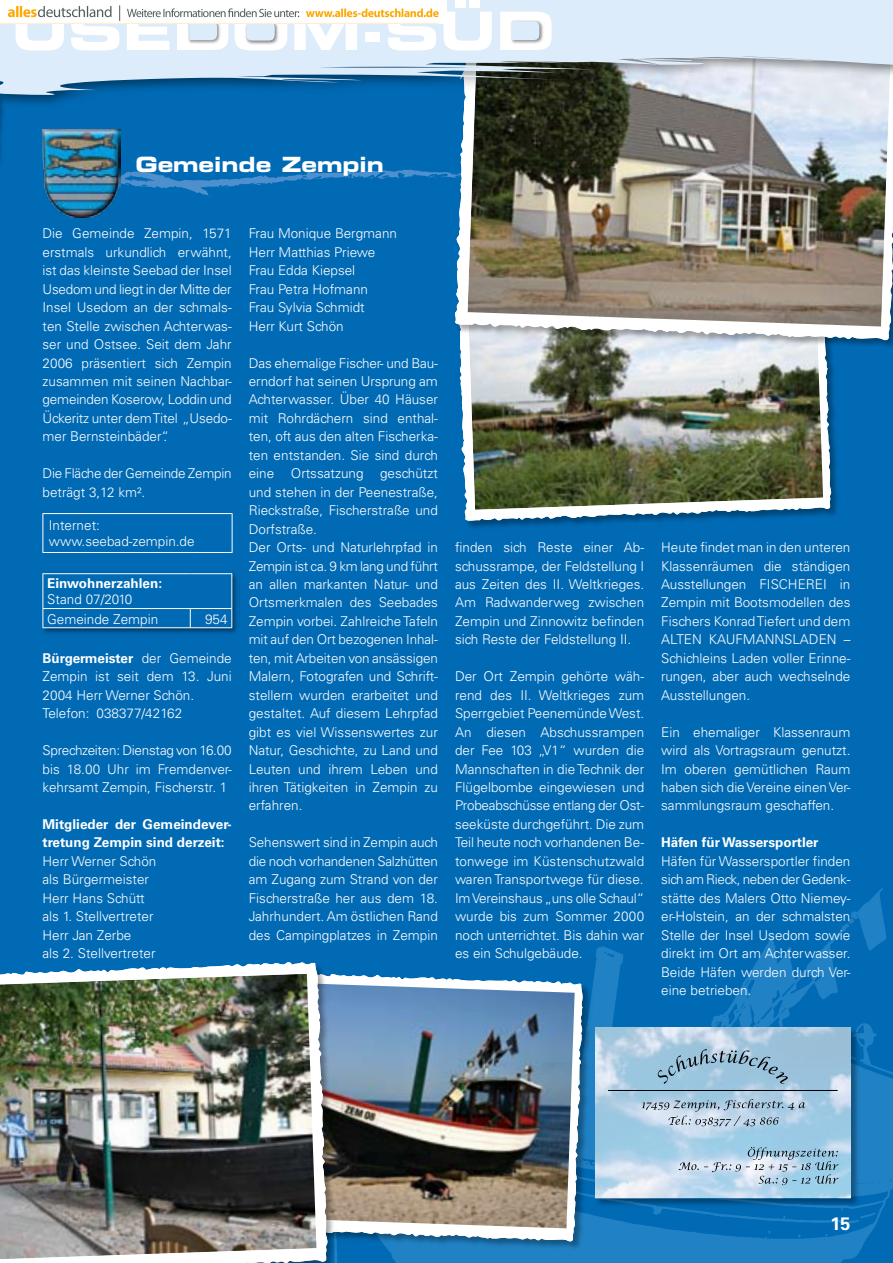
<style>
.page{position:relative;width:893px;height:1263px;background:#006ab5}
.page>*{position:absolute;margin:0;border:0;box-sizing:border-box;transform-origin:0 0}
.t1{font:21px "Eurostile Bold Extended Two";color:#fff}
.t2{font:700 18px "Univers";color:#fff}
.t3{font:300 13.5px/18.5px "Univers";color:#fff}
.t4{font:700 13.5px/18.5px "Univers";color:#fff}
.t5{font:300 13.5px/18.5px "Univers";letter-spacing:-.02em;color:#fff}
.s1{font-weight:700}
</style>
<div class="page">
<img style="left:389px;top:889px;width:504px;height:374px">
<hr style="left:43px;top:513px;width:189px;height:1px;background:#fff">
<hr style="left:43px;top:514px;width:1px;height:38px;background:#fff">
<hr style="left:232px;top:514px;width:1px;height:38px;background:#fff">
<hr style="left:43px;top:552px;width:189px;height:1px;background:#fff">
<div style="left:39px;top:570px;width:201px;height:66px;background:#000;opacity:.45"></div>
<hr style="left:43px;top:573px;width:147px;height:1px;background:#fff">
<hr style="left:190px;top:573px;width:42px;height:1px;background:#fff">
<svg style="left:43px;top:574px;width:189px;height:53px"></svg>
<hr style="left:43px;top:627px;width:189px;height:1px;background:#fff">
<svg style="left:121px;top:169px;width:331px;height:28px"></svg>
<div style="left:198px;top:969px;width:394px;height:282px;background:#000;opacity:.34"></div>
<svg style="left:337px;top:969px;width:247px;height:272px"></svg>
<img style="left:337px;top:980px;width:238px;height:249px">
<div style="left:0;top:961px;width:337px;height:302px;background:#000;opacity:.34"></div>
<svg style="left:0;top:962px;width:328px;height:301px;fill:#fff"></svg>
<img style="left:0;top:974px;width:316px;height:285px">
<div style="left:455px;top:256px;width:386px;height:275px;background:#000;opacity:.34"></div>
<svg style="left:455px;top:350px;width:376px;height:172px"></svg>
<img style="left:467px;top:350px;width:356px;height:160px">
<div style="left:454px;top:25px;width:439px;height:325px;background:#000;opacity:.34"></div>
<svg style="left:452px;top:120px;width:441px;height:220px"></svg>
<img style="left:467px;top:120px;width:424px;height:207px">
<div style="left:0;top:0;width:893px;height:120px;background:#000;opacity:.45"></div>
<svg style="left:0;top:0;width:893px;height:105px;background:#a3bed1"></svg>
<svg style="left:16px;top:24px;width:48px;height:26px"></svg>
<svg style="left:71px;top:24px;width:49px;height:26px"></svg>
<svg style="left:127px;top:24px;width:42px;height:26px"></svg>
<svg style="left:235px;top:24px;width:52px;height:26px"></svg>
<svg style="left:294px;top:24px;width:63px;height:26px;background:#f3f8fd"></svg>
<div style="left:365px;top:32px;width:15px;height:9px;background:#fff"></div>
<svg style="left:388px;top:24px;width:48px;height:26px"></svg>
<div style="left:455px;top:0;width:10px;height:8px;background:#fff"></div>
<div style="left:470px;top:0;width:10px;height:8px;background:#fff"></div>
<svg style="left:443px;top:12px;width:49px;height:38px;background:#f0f6fc"></svg>
<svg style="left:177px;top:24px;width:51px;height:26px"></svg>
<div style="left:244px;top:19px;width:36px;height:26px;background:#000;opacity:.45"></div>
<div style="left:246px;top:21px;width:29px;height:20px;background:#dcecfa;border-radius:7px"></div>
<svg style="left:500px;top:12px;width:52px;height:38px;background:#eef3f7"></svg>
<img style="left:42px;top:130px;width:79px;height:88px">
<div style="left:594px;top:1026px;width:266px;height:182px;background:#000;opacity:.35"></div>
<img style="left:595px;top:1028px;width:255px;height:170px">
<hr style="left:608px;top:1090px;width:230px;height:1px;background:#000">
<svg style="left:658px;top:1049px;width:130px;height:35px;background:#8fb3c9"></svg>
<svg style="left:642px;top:1099px;width:163px;height:27px;background:#aac0d2"></svg>
<svg style="left:678px;top:1147px;width:160px;height:38px;background:#aac6da"></svg>
<img style="left:0;top:0;width:446px;height:24px">
<h1 class="t1" style="left:135px;top:149px;width:250px">Gemeinde Zempin</h1>
<p class="t3" style="left:43px;top:224px;width:191px;text-align:justify">Die Gemeinde Zempin, 1571 erstmals urkundlich erwähnt, ist das kleinste Seebad der Insel Usedom und liegt in der Mitte der Insel Usedom an der schmals&shy;ten Stelle zwischen Achterwas&shy;ser und Ostsee. Seit dem Jahr 2006 präsentiert sich Zempin zusammen mit seinen Nachbar&shy;gemeinden Koserow, Loddin und Ückeritz unter dem Titel „Usedo&shy;mer Bernsteinbäder“.</p>
<p class="t5" style="left:43px;top:464px;width:191px">Die Fläche der Gemeinde Zempin beträgt 3,12 km².</p>
<p class="t3" style="left:49px;top:517px;width:147px;line-height:16.2px">Internet:<br>www. seebad-zempin.de</p>
<p class="t4" style="left:47px;top:574px;width:116px">Einwohnerzahlen:</p>
<p class="t3" style="left:47px;top:590px;width:113px;line-height:19.2px">Stand 07/2010<br>Gemeinde Zempin</p>
<p class="t3" style="left:205px;top:609px;width:24px">954</p>
<p class="t3" style="left:43px;top:649px;width:191px"><span class="s1">Bürgermeister</span> der Gemeinde<br>Zempin ist seit dem 13. Juni<br>2004 Herr Werner Schön.<br>Telefon: 038377/42162</p>
<p class="t3" style="left:43px;top:741px;width:191px;text-align:justify">Sprechzeiten: Dienstag von 16.00 bis 18.00 Uhr im Fremdenver&shy;kehrsamt Zempin, Fischerstr. 1</p>
<p class="t4" style="left:43px;top:815px;width:191px">Mitglieder der Gemeindever&shy;tretung Zempin sind derzeit:</p>
<p class="t3" style="left:43px;top:852px;width:115px">Herr Werner Schön als Bürgermeister<br>Herr Hans Schütt als 1. Stellvertreter<br>Herr Jan Zerbe<br>als 2. Stellvertreter</p>
<p class="t3" style="left:249px;top:224px;width:150px">Frau Monique Bergmann<br>Herr Matthias Priewe<br>Frau Edda Kiepsel<br>Frau Petra Hofmann<br>Frau Sylvia Schmidt<br>Herr Kurt Schön</p>
<p class="t3" style="left:249px;top:353px;width:191px">Das ehemalige Fischer- und Bau&shy;erndorf hat seinen Ursprung am<br>Achterwasser. Über 40 Häuser mit Rohrdächern sind enthal&shy;ten, oft aus den alten Fischerka&shy;ten entstanden. Sie sind durch eine Ortssatzung geschützt und stehen in der Peenestraße,<br>Rieckstraße, Fischerstraße und<br>Dorfstraße.<br>Der Orts- und Naturlehrpfad in<br>Zempin ist ca. 9 km lang und führt an allen markanten Natur- und<br>Ortsmerkmalen des Seebades<br>Zempin vorbei. Zahlreiche Tafeln mit auf den Ort bezogenen Inhal&shy;ten, mit Arbeiten von ansässigen<br>Malern, Fotografen und Schrift&shy;stellern wurden erarbeitet und gestaltet. Auf diesem Lehrpfad gibt es viel Wissenswertes zur<br>Natur, Geschichte, zu Land und<br>Leuten und ihrem Leben und ihren Tätigkeiten in Zempin zu erfahren.</p>
<p class="t3" style="left:249px;top:833px;width:191px">Sehenswert sind in Zempin auch die noch vorhandenen Salzhütten am Zugang zum Strand von der<br>Fischerstraße her aus dem 18.<br>Jahrhundert. Am östlichen Rand des Campingplatzes in Zempin</p>
<p class="t3" style="left:455px;top:538px;width:191px">finden sich Reste einer Ab&shy;schussrampe, der Feldstellung I aus Zeiten des II. Weltkrieges.<br>Am Radwanderweg zwischen<br>Zempin und Zinnowitz befinden sich Reste der Feldstellung II.</p>
<p class="t3" style="left:455px;top:667px;width:191px">Der Ort Zempin gehörte wäh&shy;rend des II. Weltkrieges zum<br>Sperrgebiet Peenemünde West.<br>An diesen Abschussrampen der Fee 103 „V1“ wurden die<br>Mannschaften in die Technik der<br>Flügelbombe eingewiesen und<br>Probeabschüsse entlang der Ost&shy;seeküste durchgeführt. Die zum<br>Teil heute noch vorhandenen Be&shy;tonwege im Küstenschutz-wald waren Transportwege für diese.<br>Im Vereinshaus „uns olle Schaul“ wurde bis zum Sommer 2000 noch unterrichtet. Bis dahin war es ein Schulgebäude.</p>
<p class="t3" style="left:661px;top:538px;width:191px;text-align:justify">Heute findet man in den unteren Klassenräumen die ständigen Ausstellungen FISCHEREI in Zempin mit Bootsmodellen des Fischers Konrad Tiefert und dem ALTEN KAUFMANNSLADEN – Schichleins Laden voller Erinne&shy;rungen, aber auch wechselnde Ausstellungen.</p>
<p class="t3" style="left:661px;top:723px;width:191px">Ein ehemaliger Klassenraum wird als Vortragsraum genutzt.<br>Im oberen gemütlichen Raum haben sich die Vereine einen Ver&shy;sammlungsraum geschaffen.</p>
<p class="t4" style="left:661px;top:833px;width:159px">Häfen für Wassersportler</p>
<p class="t3" style="left:661px;top:852px;width:191px">Häfen für Wassersportler finden sich am Rieck, neben der Gedenk&shy;stätte des Malers Otto Niemey&shy;er-Holstein, an der schmalsten<br>Stelle der Insel Usedom sowie direkt im Ort am Achterwasser.<br>Beide Häfen werden durch Ver&shy;eine betrieben.</p>
<h2 class="t2" style="left:830px;top:1213px;width:22px">15</h2>
</div>
